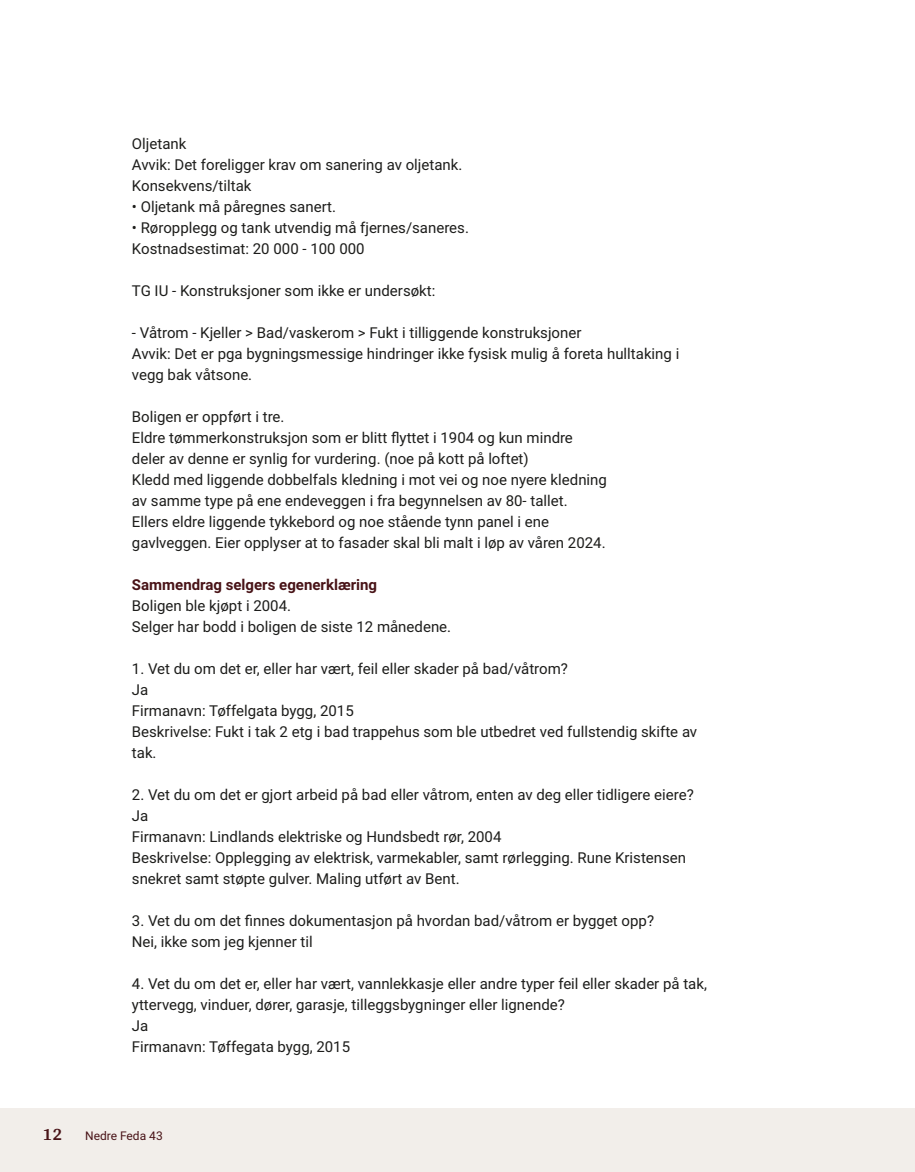
<style>
.page{position:relative;width:915px;height:1172px;background:#fff}
.page>*{position:absolute;margin:0;border:0;box-sizing:border-box;transform-origin:0 0}
.t1{font:700 18px "Arya";color:#481317}
.t2{font:15px/21px "Roboto Vitec";color:#1d1d1b}
.t3{font:700 15px "Roboto Vitec";color:#481317}
.t4{font:12px "Roboto Vitec";color:#481317}
</style>
<div class="page">
<div style="left:0;top:1108px;width:914px;height:64px;background:#f2eeea"></div>
<p class="t2" style="left:132px;top:132px;width:332px">Oljetank<br>Avvik: Det foreligger krav om sanering av oljetank.<br>Konsekvens/ tiltak</p>
<p class="t2" style="left:132px;top:195px;width:205px">• Oljetank må påregnes sanert.</p>
<p class="t2" style="left:132px;top:216px;width:338px">• Røropplegg og tank utvendig må fjernes/ saneres.<br>Kostnadsestimat: 20 000 ‑ 100 000</p>
<p class="t2" style="left:132px;top:279px;width:305px">TG IU ‑ Konstruksjoner som ikke er undersøkt:</p>
<p class="t2" style="left:132px;top:321px;width:548px">‑ Våtrom ‑ Kjeller &gt; Bad/ vaskerom &gt; Fukt i tilliggende konstruksjoner<br>Avvik: Det er pga bygningsmessige hindringer ikke fysisk mulig å foreta hulltaking i vegg bak våtsone.</p>
<p class="t2" style="left:132px;top:405px;width:476px">Boligen er oppført i tre.<br>Eldre tømmerkonstruksjon som er blitt flyttet i 1904 og kun mindre deler av denne er synlig for vurdering. (noe på kott på loftet)<br>Kledd med liggende dobbelfals kledning i mot vei og noe nyere kledning av samme type på ene endeveggen i fra begynnelsen av 80‑ tallet.<br>Ellers eldre liggende tykkebord og noe stående tynn panel i ene gavlveggen. Eier opplyser at to fasader skal bli malt i løp av våren 2024.</p>
<p class="t3" style="left:132px;top:574px;width:247px">Sammendrag selgers egenerklæring</p>
<p class="t2" style="left:132px;top:594px;width:320px">Boligen ble kjøpt i 2004.<br>Selger har bodd i boligen de siste 12 månedene.</p>
<p class="t2" style="left:132px;top:657px;width:566px">1. Vet du om det er, eller har vært, feil eller skader på bad/ våtrom?<br>Ja<br>Firmanavn: Tøffelgata bygg, 2015<br>Beskrivelse: Fukt i tak 2 etg i bad trappehus som ble utbedret ved fullstendig skifte av tak.</p>
<p class="t2" style="left:132px;top:783px;width:563px">2. Vet du om det er gjort arbeid på bad eller våtrom, enten av deg eller tidligere eiere?<br>Ja<br>Firmanavn: Lindlands elektriske og Hundsbedt rør, 2004<br>Beskrivelse: Opplegging av elektrisk, varmekabler, samt rørlegging. Rune Kristensen snekret samt støpte gulver. Maling utført av Bent.</p>
<p class="t2" style="left:132px;top:909px;width:523px">3. Vet du om det finnes dokumentasjon på hvordan bad/ våtrom er bygget opp?<br>Nei, ikke som jeg kjenner til</p>
<p class="t2" style="left:132px;top:972px;width:576px">4. Vet du om det er, eller har vært, vannlekkasje eller andre typer feil eller skader på tak, yttervegg, vinduer, dører, garasje, tilleggsbygninger eller lignende?<br>Ja<br>Firmanavn: Tøffegata bygg, 2015</p>
<p class="t1" style="left:43px;top:1123px;width:21px">12</p>
<p class="t4" style="left:85px;top:1127px;width:79px">Nedre Feda 43</p>
</div>
